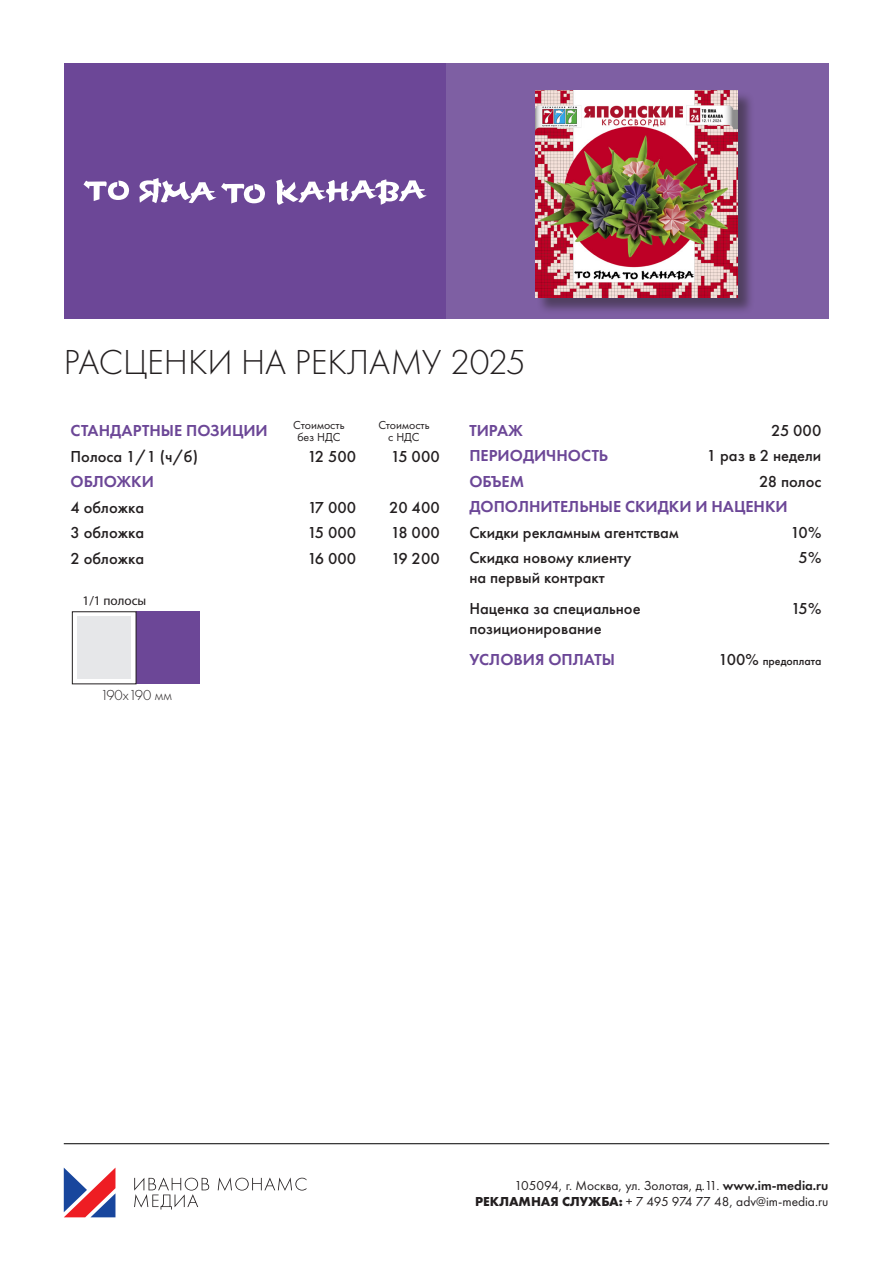
<style>
.page{position:relative;width:893px;height:1263px;background:#fff}
.page>*{position:absolute;margin:0;border:0;box-sizing:border-box;transform-origin:0 0}
.t1{font:300 36px "Futura PT";color:#231f20}
.t2{font:500 16.5px/19.8px "Futura PT";color:#231f20}
.t3{font:600 16.5px "Futura PT";color:#6c4797}
.t4{font:300 15px "Futura PT";color:#231f20}
.t5{font:13.5px "Futura PT";color:#231f20}
.t6{font:13.2px "Myriad Pro";color:#231f20}
.t7{font:12px "Futura PT";color:#231f20}
.t8{font:500 12px "Futura PT";color:#231f20}
.s1{font-size:16.5px}
.s2{font-weight:600}
.s3{font-weight:700}
</style>
<div class="page">
<div style="left:64px;top:64px;width:382px;height:255px;background:#6c4797"></div>
<div style="left:446px;top:64px;width:383px;height:255px;background:#7e5fa3"></div>
<div style="left:537px;top:91px;width:218px;height:224px;background:#231f20;opacity:.5"></div>
<img style="left:536px;top:90px;width:202px;height:207px">
<div style="left:136px;top:612px;width:64px;height:72px;background:#6c4797"></div>
<div style="left:77px;top:616px;width:54px;height:63px;background:#e6e7e9"></div>
<svg style="left:64px;top:1168px;width:51px;height:49px"></svg>
<svg style="left:218px;top:1177px;width:88px;height:14px"></svg>
<svg style="left:134px;top:1177px;width:75px;height:32px"></svg>
<hr style="left:64px;top:1143px;width:765px;height:1px;background:#000">
<svg style="left:276px;top:179px;width:151px;height:26px"></svg>
<svg style="left:83px;top:181px;width:46px;height:20px"></svg>
<svg style="left:139px;top:178px;width:126px;height:26px"></svg>
<p class="t1" style="left:64px;top:342px;width:464px">РАСЦЕНКИ НА РЕКЛАМУ 2025</p>
<p class="t3" style="left:71px;top:420px;width:199px">СТАНДАРТНЫЕ ПОЗИЦИИ</p>
<p class="t7" style="left:293px;top:418px;width:53px">Стоимость</p>
<p class="t7" style="left:297px;top:430px;width:45px">без НДС</p>
<p class="t7" style="left:378px;top:418px;width:53px">Стоимость</p>
<p class="t7" style="left:388px;top:430px;width:33px">с НДС</p>
<p class="t2" style="left:71px;top:446px;width:129px">Полоса 1/1 (ч/б)</p>
<p class="t2" style="left:308px;top:446px;width:50px">12 500</p>
<p class="t2" style="left:391px;top:446px;width:50px">15 000</p>
<p class="t3" style="left:71px;top:471px;width:85px">ОБЛОЖКИ</p>
<p class="t2" style="left:71px;top:497px;width:75px">4 обложка</p>
<p class="t2" style="left:308px;top:497px;width:50px">17 000</p>
<p class="t2" style="left:389px;top:497px;width:52px">20 400</p>
<p class="t2" style="left:71px;top:523px;width:75px">3 обложка</p>
<p class="t2" style="left:307px;top:523px;width:50px">15 000</p>
<p class="t2" style="left:391px;top:523px;width:50px">18 000</p>
<p class="t2" style="left:71px;top:548px;width:75px">2 обложка</p>
<p class="t2" style="left:307px;top:548px;width:50px">16 000</p>
<p class="t2" style="left:391px;top:548px;width:50px">19 200</p>
<p class="t6" style="left:83px;top:594px;width:65px">1/1 полосы</p>
<p class="t4" style="left:100px;top:686px;width:73px">190x190 мм</p>
<p class="t3" style="left:469px;top:420px;width:55px">ТИРАЖ</p>
<p class="t2" style="left:771px;top:420px;width:52px">25 000</p>
<p class="t3" style="left:469px;top:445px;width:140px">ПЕРИОДИЧНОСТЬ</p>
<p class="t2" style="left:707px;top:446px;width:116px">1 раз в 2 недели</p>
<p class="t3" style="left:469px;top:471px;width:56px">ОБЪЕМ</p>
<p class="t2" style="left:759px;top:471px;width:64px">28 полос</p>
<p class="t3" style="left:469px;top:496px;width:320px">ДОПОЛНИТЕЛЬНЫЕ СКИДКИ И НАЦЕНКИ</p>
<p class="t2" style="left:469px;top:522px;width:211px">Скидки рекламным агентствам</p>
<p class="t2" style="left:790px;top:522px;width:32px">10%</p>
<p class="t2" style="left:469px;top:548px;width:164px">Cкидка новому клиенту</p>
<p class="t2" style="left:469px;top:568px;width:137px">на первый контракт</p>
<p class="t2" style="left:799px;top:548px;width:24px">5%</p>
<p class="t2" style="left:469px;top:599px;width:173px">Наценка за специальное позиционирование</p>
<p class="t2" style="left:791px;top:599px;width:32px">15%</p>
<p class="t3" style="left:469px;top:649px;width:147px">УСЛОВИЯ ОПЛАТЫ</p>
<p class="t8" style="left:719px;top:654px;width:104px"><span class="s1">100%</span> предоплата</p>
<p class="t5" style="left:514px;top:1177px;width:315px">105094, г. Москва, ул. Золотая, д.11. <span class="s2">www.im-media.ru</span></p>
<p class="t5" style="left:475px;top:1193px;width:355px"><span class="s3">РЕКЛАМНАЯ СЛУЖБА:</span> + 7 495 974 77 48, adv@im-media.ru</p>
</div>
